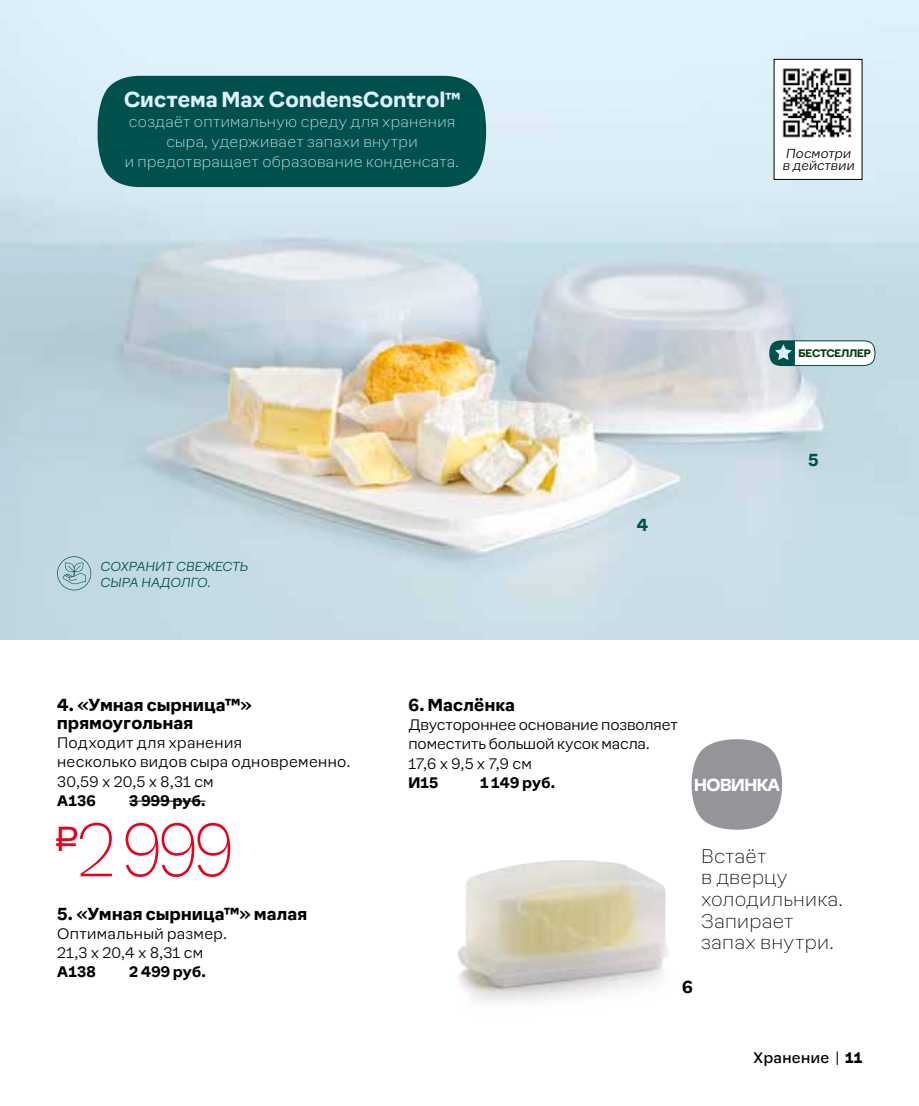
<style>
.page{position:relative;width:919px;height:1106px;background:#fff}
.page>*{position:absolute;margin:0;border:0;box-sizing:border-box;transform-origin:0 0}
.t1{font:100 69.2px "Earl Sans";color:#e4031c;scale:.9 1}
.t2{font:700 20px "Earl Sans";letter-spacing:.015em;color:#dff1f8}
.t3{font:100 18px/21.6px "Earl Sans";letter-spacing:.015em;color:#000}
.t4{font:700 16px/18px "Earl Sans";letter-spacing:.025em;color:#000}
.t5{font:700 16px "Earl Sans";letter-spacing:-.025em;color:#fff}
.t6{font:700 16px "Earl Sans";color:#00514e}
.t7{font:300 14px/19.2px "Earl Sans";letter-spacing:.02em;color:#000}
.t8{font:100 14px/20px "Earl Sans";letter-spacing:.025em;color:#dff1f8;text-align:center}
.t9{font:300 14px/19.2px "Earl Sans";letter-spacing:-.005em;color:#000}
.t10{font:700 14px "Earl Sans";letter-spacing:.025em;color:#000}
.t11{font:14px "Earl Sans";letter-spacing:.025em;color:#000}
.t12{font:italic 300 12px/16px "Earl Sans";letter-spacing:-.01em;color:#00514e}
.t13{font:italic 300 12px/12px "Earl Sans";letter-spacing:.015em;color:#000}
.t14{font:700 10px "Earl Sans";letter-spacing:-.01em;color:#073c09}
.s1{font-size:16px}
.s2{font-weight:900}
</style>
<div class="page">
<img style="left:0;top:0;width:918px;height:639px">
<img style="left:457px;top:860px;width:212px;height:144px">
<svg style="left:57px;top:556px;width:34px;height:34px"></svg>
<div style="left:98px;top:76px;width:388px;height:111px;background:#00514e"></div>
<hr style="left:129px;top:800px;width:76px;height:1px;background:#000">
<div style="left:774px;top:59px;width:88px;height:120px;background:#fff"></div>
<div style="left:773px;top:59px;width:89px;height:121px;border:1px solid #000"></div>
<img style="left:774px;top:60px;width:85px;height:85px">
<svg style="left:769px;top:340px;width:106px;height:26px"></svg>
<div style="left:796px;top:343px;width:72px;height:19px;background:#fff"></div>
<svg style="left:691px;top:739px;width:91px;height:90px;background:#a3a5a8"></svg>
<h2 class="t2" style="left:124px;top:82px;width:337px">Система Max CondensControl<span class="s1">™</span></h2>
<p class="t8" style="left:125px;top:111px;width:336px">создаёт оптимальную среду для хранения сыра, удерживает запахи внутри<br>и предотвращает образование конденсата.</p>
<p class="t13" style="left:782px;top:146px;width:73px">Посмотри в действии</p>
<p class="t12" style="left:100px;top:557px;width:149px">СОХРАНИТ СВЕЖЕСТЬ<br>СЫРА НАДОЛГО.</p>
<p class="t4" style="left:57px;top:694px;width:196px">4. «Умная сырница™» прямоугольная</p>
<p class="t7" style="left:57px;top:732px;width:295px">Подходит для хранения<br>несколько видов сыра одновременно.<br>30,59 x 20,5 x 8,31 см</p>
<p class="t10" style="left:57px;top:788px;width:40px">А136</p>
<p class="t10" style="left:129px;top:788px;width:78px">3 999 руб.</p>
<p class="t6" style="left:636px;top:511px;width:13px">4</p>
<p class="t14" style="left:798px;top:344px;width:74px">БЕСТСЕЛЛЕР</p>
<p class="t6" style="left:808px;top:446px;width:12px">5</p>
<p class="t4" style="left:408px;top:694px;width:108px">6. Маслёнка</p>
<p class="t9" style="left:408px;top:714px;width:271px">Двустороннее основание позволяет поместить большой кусок масла.<br>17,6 x 9,5 x 7,9 см</p>
<p class="t10" style="left:408px;top:770px;width:31px">И15</p>
<p class="t10" style="left:480px;top:770px;width:76px">1 149 руб.</p>
<p class="t5" style="left:694px;top:770px;width:88px">НОВИНКА</p>
<h1 class="t1" style="left:51px;top:794px;width:205px"><sup>a</sup>2 999</h1>
<p class="t4" style="left:57px;top:903px;width:251px">5. «Умная сырница™» малая</p>
<p class="t7" style="left:57px;top:923px;width:171px">Оптимальный размер.<br>21,3 x 20,4 x 8,31 см</p>
<p class="t10" style="left:57px;top:960px;width:40px">А138</p>
<p class="t10" style="left:129px;top:960px;width:78px">2 499 руб.</p>
<p class="t3" style="left:701px;top:844px;width:144px">Встаёт<br>в дверцу холодильника.<br>Запирает запах внутри.</p>
<p class="t4" style="left:682px;top:976px;width:12px">6</p>
<p class="t11" style="left:753px;top:1046px;width:110px">Хранение | <span class="s2">11</span></p>
</div>
